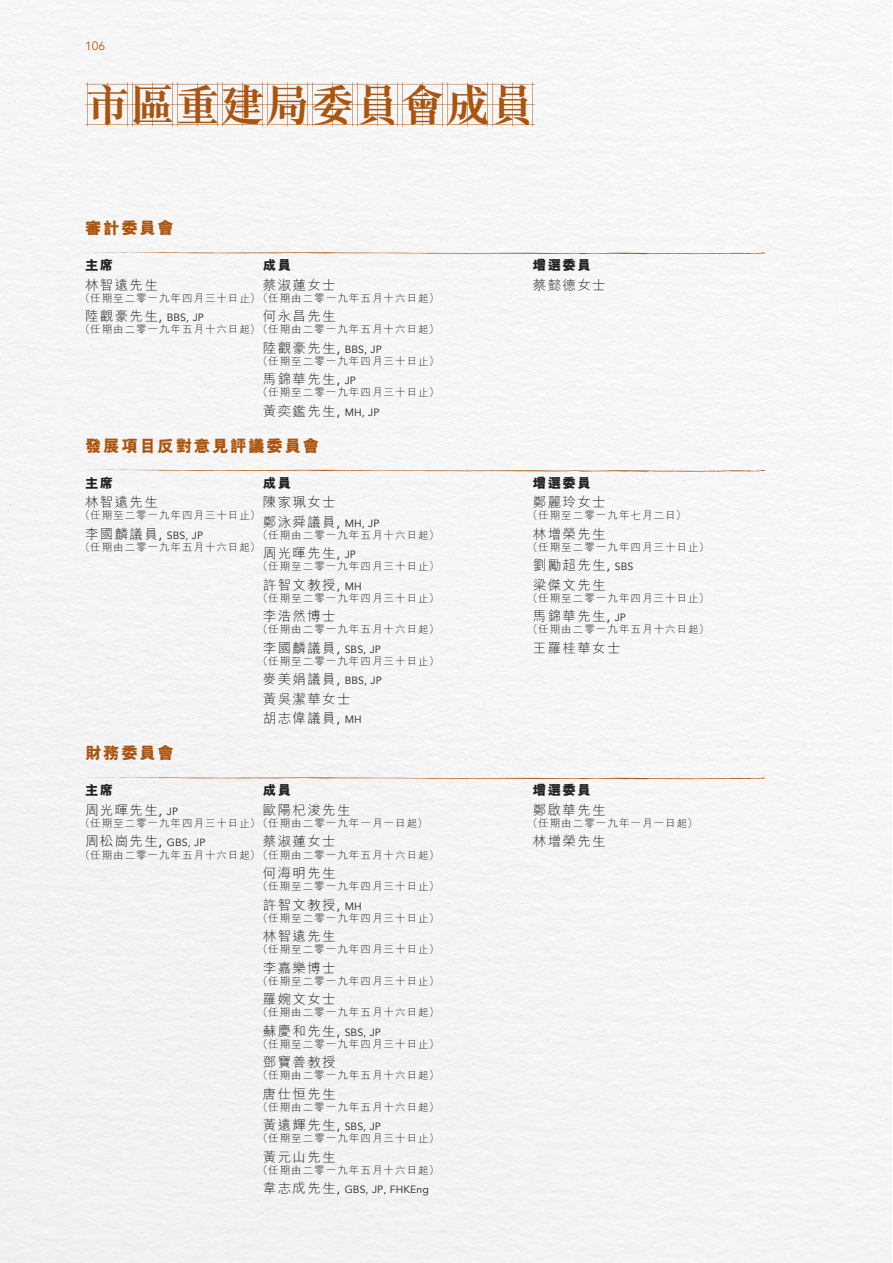
<style>
.page{position:relative;width:893px;height:1263px;background:#fff}
.page>*{position:absolute;margin:0;border:0;box-sizing:border-box;transform-origin:0 0}
.t1{font:700 45px "M Sung HK";color:#ab540e}
._03_H1{font:800 16.5px "M Hei HK";letter-spacing:.1em;color:#ab540e}
._01_Body_Text{font:300 13.5px "M Hei HK";letter-spacing:.1em;color:#231f20}
._01_Body_Text-2{font:800 13.5px "M Hei HK";letter-spacing:.1em;color:#231f20}
.t2{font:12px "Avenir";color:#ab540e}
._01_Body_Text-3{font:300 10.5px/12px "M Hei HK";letter-spacing:.1em;color:#231f20}
._01_Body_Text-4{font:10.5px "Avenir";letter-spacing:.01em;color:#231f20}
.s1{font-size:13.5px}
.s2{font-family:"Avenir";font-weight:400;font-size:13.5px}
.s3{font-family:"Avenir";font-weight:400}
.s4{font-family:"Avenir";font-weight:400;font-size:10.5px}
.s5{font-family:"M Hei HK";font-weight:300;font-size:13.5px}
</style>
<div class="page">
<svg style="left:85px;top:82px;width:450px;height:45px"></svg>
<svg style="left:85px;top:252px;width:681px;height:2px"></svg>
<svg style="left:85px;top:469px;width:681px;height:3px"></svg>
<svg style="left:85px;top:777px;width:681px;height:2px"></svg>
<p class="t2" style="left:85px;top:39px;width:22px">106</p>
<h1 class="t1" style="left:85px;top:83px;width:451px">市區重建局委員會成員</h1>
<p class="_03_H1" style="left:85px;top:220px;width:91px">審計委員會</p>
<p class="_01_Body_Text-2" style="left:85px;top:259px;width:30px">主席</p>
<p class="_01_Body_Text-2" style="left:263px;top:259px;width:30px">成員</p>
<p class="_01_Body_Text-2" style="left:533px;top:259px;width:60px">增選委員</p>
<p class="_01_Body_Text" style="left:85px;top:278px;width:74px">林智遠先生</p>
<p class="_01_Body_Text-3" style="left:80px;top:292px;width:182px">（任期至二零一九年四月三十日止）</p>
<p class="_01_Body_Text-3" style="left:80px;top:311px;width:182px;text-indent:5px"><span class="s1">陸觀豪先生</span><span class="s2">,</span> <span class="s3">BBS, JP<br></span>（任期由二零一九年五月十六日起）</p>
<p class="_01_Body_Text" style="left:263px;top:278px;width:74px">蔡淑蓮女士</p>
<p class="_01_Body_Text-3" style="left:258px;top:292px;width:183px">（任期由二零一九年五月十六日起）</p>
<p class="_01_Body_Text" style="left:263px;top:310px;width:74px">何永昌先生</p>
<p class="_01_Body_Text-3" style="left:258px;top:323px;width:183px">（任期由二零一九年五月十六日起）</p>
<p class="_01_Body_Text-3" style="left:258px;top:343px;width:183px;text-indent:5px"><span class="s1">陸觀豪先生</span><span class="s2">,</span> <span class="s3">BBS, JP<br></span>（任期至二零一九年四月三十日止）</p>
<p class="_01_Body_Text" style="left:263px;top:373px;width:95px">馬錦華先生<span class="s3">,</span> <span class="s4">JP</span></p>
<p class="_01_Body_Text-3" style="left:258px;top:386px;width:183px">（任期至二零一九年四月三十日止）</p>
<p class="_01_Body_Text" style="left:263px;top:404px;width:118px">黃奕鑑先生<span class="s3">,</span> <span class="s4">MH, JP</span></p>
<p class="_01_Body_Text" style="left:533px;top:278px;width:74px">蔡懿德女士</p>
<p class="_03_H1" style="left:85px;top:437px;width:236px">發展項目反對意見評議委員會</p>
<p class="_01_Body_Text-2" style="left:85px;top:476px;width:30px">主席</p>
<p class="_01_Body_Text-2" style="left:263px;top:476px;width:30px">成員</p>
<p class="_01_Body_Text-2" style="left:533px;top:476px;width:60px">增選委員</p>
<p class="_01_Body_Text" style="left:85px;top:496px;width:74px">林智遠先生</p>
<p class="_01_Body_Text-3" style="left:80px;top:509px;width:182px">（任期至二零一九年四月三十日止）</p>
<p class="_01_Body_Text-3" style="left:80px;top:529px;width:182px;text-indent:5px"><span class="s1">李國麟議員</span><span class="s2">,</span> <span class="s3">SBS, JP<br></span>（任期由二零一九年五月十六日起）</p>
<p class="_01_Body_Text" style="left:263px;top:496px;width:74px">陳家珮女士</p>
<p class="_01_Body_Text" style="left:263px;top:515px;width:118px">鄭泳舜議員<span class="s3">,</span> <span class="s4">MH, JP</span></p>
<p class="_01_Body_Text-3" style="left:258px;top:529px;width:183px">（任期由二零一九年五月十六日起）</p>
<p class="_01_Body_Text" style="left:263px;top:547px;width:95px">周光暉先生<span class="s3">,</span> <span class="s4">JP</span></p>
<p class="_01_Body_Text-3" style="left:258px;top:560px;width:183px">（任期至二零一九年四月三十日止）</p>
<p class="_01_Body_Text" style="left:263px;top:578px;width:100px">許智文教授<span class="s3">,</span> <span class="s4">MH</span></p>
<p class="_01_Body_Text-3" style="left:258px;top:592px;width:183px">（任期至二零一九年四月三十日止）</p>
<p class="_01_Body_Text" style="left:263px;top:610px;width:74px">李浩然博士</p>
<p class="_01_Body_Text-3" style="left:258px;top:623px;width:183px">（任期由二零一九年五月十六日起）</p>
<p class="_01_Body_Text-3" style="left:258px;top:643px;width:183px;text-indent:5px"><span class="s1">李國麟議員</span><span class="s2">,</span> <span class="s3">SBS, JP<br></span>（任期至二零一九年四月三十日止）</p>
<p class="_01_Body_Text-4" style="left:263px;top:675px;width:120px"><span class="s5">麥美娟議員</span><span class="s1">,</span> BBS, JP</p>
<p class="_01_Body_Text" style="left:263px;top:692px;width:89px">黃吳潔華女士</p>
<p class="_01_Body_Text" style="left:263px;top:712px;width:100px">胡志偉議員<span class="s3">,</span> <span class="s4">MH</span></p>
<p class="_01_Body_Text" style="left:533px;top:496px;width:74px">鄭麗玲女士</p>
<p class="_01_Body_Text-3" style="left:528px;top:509px;width:160px">（任期至二零一九年七月二日）</p>
<p class="_01_Body_Text" style="left:533px;top:527px;width:74px">林增榮先生</p>
<p class="_01_Body_Text-3" style="left:528px;top:541px;width:183px">（任期至二零一九年四月三十日止）</p>
<p class="_01_Body_Text" style="left:533px;top:559px;width:102px">劉勵超先生<span class="s3">,</span> <span class="s4">SBS</span></p>
<p class="_01_Body_Text" style="left:533px;top:578px;width:74px">梁傑文先生</p>
<p class="_01_Body_Text-3" style="left:528px;top:592px;width:183px">（任期至二零一九年四月三十日止）</p>
<p class="_01_Body_Text" style="left:533px;top:610px;width:95px">馬錦華先生<span class="s3">,</span> <span class="s4">JP</span></p>
<p class="_01_Body_Text-3" style="left:528px;top:623px;width:183px">（任期由二零一九年五月十六日起）</p>
<p class="_01_Body_Text" style="left:533px;top:641px;width:89px">王羅桂華女士</p>
<p class="_03_H1" style="left:85px;top:745px;width:91px">財務委員會</p>
<p class="_01_Body_Text-2" style="left:85px;top:784px;width:30px">主席</p>
<p class="_01_Body_Text-2" style="left:263px;top:784px;width:30px">成員</p>
<p class="_01_Body_Text-2" style="left:533px;top:784px;width:60px">增選委員</p>
<p class="_01_Body_Text" style="left:85px;top:803px;width:95px">周光暉先生<span class="s3">,</span> <span class="s4">JP</span></p>
<p class="_01_Body_Text-3" style="left:80px;top:817px;width:182px">（任期至二零一九年四月三十日止）</p>
<p class="_01_Body_Text-3" style="left:80px;top:836px;width:182px;text-indent:5px"><span class="s1">周松崗先生</span><span class="s2">,</span> <span class="s3">GBS, JP<br></span>（任期由二零一九年五月十六日起）</p>
<p class="_01_Body_Text" style="left:263px;top:803px;width:89px">歐陽杞浚先生</p>
<p class="_01_Body_Text-3" style="left:258px;top:817px;width:172px">（任期由二零一九年一月一日起）</p>
<p class="_01_Body_Text" style="left:263px;top:835px;width:74px">蔡淑蓮女士</p>
<p class="_01_Body_Text-3" style="left:258px;top:848px;width:183px">（任期由二零一九年五月十六日起）</p>
<p class="_01_Body_Text" style="left:263px;top:866px;width:74px">何海明先生</p>
<p class="_01_Body_Text-3" style="left:258px;top:880px;width:183px">（任期至二零一九年四月三十日止）</p>
<p class="_01_Body_Text" style="left:263px;top:898px;width:100px">許智文教授<span class="s3">,</span> <span class="s4">MH</span></p>
<p class="_01_Body_Text-3" style="left:258px;top:911px;width:183px">（任期至二零一九年四月三十日止）</p>
<p class="_01_Body_Text" style="left:263px;top:929px;width:74px">林智遠先生</p>
<p class="_01_Body_Text-3" style="left:258px;top:943px;width:183px">（任期至二零一九年四月三十日止）</p>
<p class="_01_Body_Text" style="left:263px;top:961px;width:74px">李嘉樂博士</p>
<p class="_01_Body_Text-3" style="left:258px;top:974px;width:183px">（任期至二零一九年四月三十日止）</p>
<p class="_01_Body_Text" style="left:263px;top:992px;width:74px">羅婉文女士</p>
<p class="_01_Body_Text-3" style="left:258px;top:1006px;width:183px">（任期由二零一九年五月十六日起）</p>
<p class="_01_Body_Text-3" style="left:258px;top:1025px;width:183px;text-indent:5px"><span class="s1">蘇慶和先生</span><span class="s2">,</span> <span class="s3">SBS, JP<br></span>（任期至二零一九年四月三十日止）</p>
<p class="_01_Body_Text" style="left:263px;top:1055px;width:74px">鄧寶善教授</p>
<p class="_01_Body_Text-3" style="left:258px;top:1069px;width:183px">（任期由二零一九年五月十六日起）</p>
<p class="_01_Body_Text" style="left:263px;top:1087px;width:74px">唐仕恒先生</p>
<p class="_01_Body_Text-3" style="left:258px;top:1100px;width:183px">（任期由二零一九年五月十六日起）</p>
<p class="_01_Body_Text-3" style="left:258px;top:1120px;width:183px;text-indent:5px"><span class="s1">黃遠輝先生</span><span class="s2">,</span> <span class="s3">SBS, JP<br></span>（任期至二零一九年四月三十日止）</p>
<p class="_01_Body_Text" style="left:263px;top:1150px;width:74px">黃元山先生</p>
<p class="_01_Body_Text-3" style="left:258px;top:1163px;width:183px">（任期由二零一九年五月十六日起）</p>
<p class="_01_Body_Text-4" style="left:263px;top:1183px;width:167px"><span class="s5">韋志成先生</span><span class="s1">,</span> GBS, JP, FHKEng</p>
<p class="_01_Body_Text" style="left:533px;top:803px;width:74px">鄭啟華先生</p>
<p class="_01_Body_Text-3" style="left:528px;top:817px;width:172px">（任期由二零一九年一月一日起）</p>
<p class="_01_Body_Text" style="left:533px;top:835px;width:74px">林增榮先生</p>
</div>
